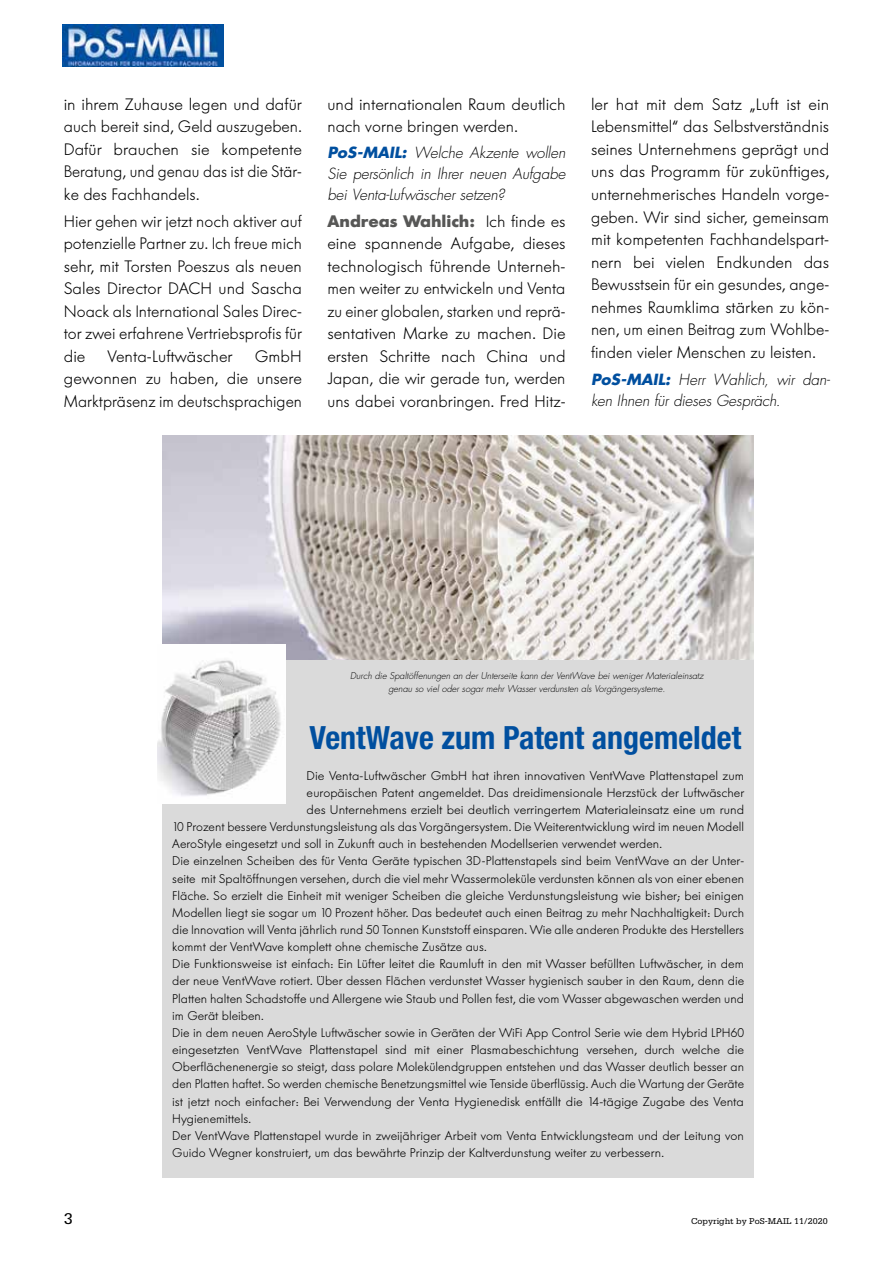
<style>
.page{position:relative;width:893px;height:1263px;background:#fff}
.page>*{position:absolute;margin:0;border:0;box-sizing:border-box;transform-origin:0 0}
.t1{font:700 condensed 31.95px "Helvetica Neue";color:#004f9f}
.t2{font:300 16.5px/22.5px "Futura BQ";color:#000;text-align:justify}
.t3{font:16.5px "Serifa";color:#000}
.t4{font:italic 300 15px/21px "Futura";letter-spacing:-.005em;color:#000}
.t5{font:300 12.6px "Futura BQ";color:#000}
.t6{font:300 12.6px "Futura BQ";color:#000;scale:1.05 1}
.t7{font:300 12.6px "Futura BQ";color:#000;scale:1.04 1}
.t8{font:italic 300 9.15px/12.6px "Futura";color:#000;text-align:center}
.t9{font:9px "Serifa";color:#000}
.s1{font-weight:700;color:#004f9f}
.s2{font-weight:700;color:#575756}
</style>
<div class="page">
<img style="left:63px;top:25px;width:160px;height:42px">
<div style="left:163px;top:452px;width:591px;height:726px;background:#dadada"></div>
<img style="left:163px;top:436px;width:591px;height:223px">
<img style="left:157px;top:644px;width:128px;height:160px">
<h2 class="t2" style="left:64px;top:93px;width:240px">in ihrem Zuhause legen und dafür auch bereit sind, Geld auszugeben.<br>Dafür brauchen sie kompetente Beratung, und genau das ist die Stär&shy;ke des Fachhandels.</h2>
<h2 class="t2" style="left:64px;top:210px;width:240px">Hier gehen wir jetzt noch aktiver auf potenzielle Partner zu. Ich freue mich sehr, mit Torsten Poeszus als neuen Sales Director DACH und Sascha Noack als International Sales Direc&shy;tor zwei erfahrene Vertriebsprofis für die</h2>
<h2 class="t2" style="left:108px;top:345px;width:126px">Venta-Luftwäscher</h2>
<h2 class="t2" style="left:64px;top:345px;width:240px;text-indent:191px">GmbH gewonnen zu haben, die unsere Marktpräsenz im deutschsprachigen</h2>
<h2 class="t2" style="left:327px;top:93px;width:240px">und internationalen Raum deutlich nach vorne bringen werden.</h2>
<p class="t4" style="left:327px;top:142px;width:240px;text-align:justify"><span class="s1">PoS-MAIL:</span> Welche Akzente wollen Sie persönlich in Ihrer neuen Aufgabe bei Venta-Lufwäscher setzen?</p>
<p class="t2" style="left:327px;top:210px;width:240px"><span class="s2">Andreas Wahlich:</span> Ich finde es eine spannende Aufgabe, dieses technologisch führende Unterneh&shy;men weiter zu entwickeln und Venta zu einer globalen, starken und reprä&shy;sentativen Marke zu machen. Die ersten Schritte nach China und Japan, die wir gerade tun, werden uns dabei voranbringen. Fred Hitz-</p>
<p class="t2" style="left:591px;top:93px;width:240px">ler hat mit dem Satz „Luft ist ein Lebensmittel“ das Selbstverständnis seines Unternehmens geprägt und uns das Programm für zukünftiges, unternehmerisches Handeln vorge&shy;geben. Wir sind sicher, gemeinsam mit kompetenten Fachhandelspart&shy;nern bei vielen Endkunden das Bewusstsein für ein gesundes, ange&shy;nehmes Raumklima stärken zu kön&shy;nen, um einen Beitrag zum Wohlbe&shy;finden vieler Menschen zu leisten.</p>
<p class="t4" style="left:591px;top:369px;width:240px"><span class="s1">PoS-MAIL:</span> Herr Wahlich, wir dan&shy;ken Ihnen für dieses Gespräch.</p>
<p class="t8" style="left:350px;top:670px;width:355px">Durch die Spaltöffenungen an der Unterseite kann der VentWave bei weniger Materialeinsatz genau so viel oder sogar mehr Wasser verdunsten als Vorgängersysteme.</p>
<h1 class="t1" style="left:309px;top:719px;width:433px">VentWave zum Patent angemeldet</h1>
<p class="t6" style="left:307px;top:768px;width:418px">Die Venta-Luftwäscher GmbH hat ihren innovativen VentWave Plattenstapel zum</p>
<p class="t5" style="left:307px;top:785px;width:439px">europäischen Patent angemeldet. Das dreidimensionale Herzstück der Luftwäscher</p>
<p class="t6" style="left:307px;top:802px;width:418px">des Unternehmens erzielt bei deutlich verringertem Materialeinsatz eine um rund</p>
<p class="t5" style="left:172px;top:819px;width:573px">10 Prozent bessere Verdunstungsleistung als das Vorgängersystem. Die Weiterentwicklung wird im neuen Modell</p>
<p class="t5" style="left:172px;top:836px;width:491px">AeroStyle eingesetzt und soll in Zukunft auch in bestehenden Modellserien verwendet werden.</p>
<p class="t5" style="left:172px;top:854px;width:573px">Die einzelnen Scheiben des für Venta Geräte typischen 3D-Plattenstapels sind beim VentWave an der Unter-</p>
<p class="t5" style="left:172px;top:871px;width:573px">seite mit Spaltöffnungen versehen, durch die viel mehr Wassermoleküle verdunsten können als von einer ebenen</p>
<p class="t5" style="left:172px;top:888px;width:573px">Fläche. So erzielt die Einheit mit weniger Scheiben die gleiche Verdunstungsleistung wie bisher; bei einigen</p>
<p class="t5" style="left:172px;top:905px;width:573px">Modellen liegt sie sogar um 10 Prozent höher. Das bedeutet auch einen Beitrag zu mehr Nachhaltigkeit: Durch</p>
<p class="t5" style="left:172px;top:922px;width:573px">die Innovation will Venta jährlich rund 50 Tonnen Kunststoff einsparen. Wie alle anderen Produkte des Herstellers</p>
<p class="t5" style="left:172px;top:939px;width:316px">kommt der VentWave komplett ohne chemische Zusätze aus.</p>
<p class="t7" style="left:172px;top:956px;width:551px">Die Funktionsweise ist einfach: Ein Lüfter leitet die Raumluft in den mit Wasser befüllten Luftwäscher, in dem</p>
<p class="t5" style="left:172px;top:974px;width:573px">der neue VentWave rotiert. Über dessen Flächen verdunstet Wasser hygienisch sauber in den Raum, denn die</p>
<p class="t5" style="left:172px;top:991px;width:573px">Platten halten Schadstoffe und Allergene wie Staub und Pollen fest, die vom Wasser abgewaschen werden und</p>
<p class="t5" style="left:172px;top:1008px;width:93px">im Gerät bleiben.</p>
<p class="t5" style="left:172px;top:1025px;width:573px">Die in dem neuen AeroStyle Luftwäscher sowie in Geräten der WiFi App Control Serie wie dem Hybrid LPH60</p>
<p class="t6" style="left:172px;top:1042px;width:546px">eingesetzten VentWave Plattenstapel sind mit einer Plasmabeschichtung versehen, durch welche die</p>
<p class="t5" style="left:172px;top:1059px;width:573px">Oberflächenenergie so steigt, dass polare Molekülendgruppen entstehen und das Wasser deutlich besser an</p>
<p class="t5" style="left:172px;top:1077px;width:573px">den Platten haftet. So werden chemische Benetzungsmittel wie Tenside überflüssig. Auch die Wartung der Geräte</p>
<p class="t6" style="left:172px;top:1094px;width:546px">ist jetzt noch einfacher: Bei Verwendung der Venta Hygienedisk entfällt die 14-tägige Zugabe des Venta</p>
<p class="t5" style="left:172px;top:1111px;width:80px">Hygienemittels.</p>
<p class="t5" style="left:172px;top:1128px;width:573px">Der VentWave Plattenstapel wurde in zweijähriger Arbeit vom Venta Entwicklungsteam und der Leitung von</p>
<p class="t5" style="left:172px;top:1145px;width:493px">Guido Wegner konstruiert, um das bewährte Prinzip der Kaltverdunstung weiter zu verbessern.</p>
<h2 class="t3" style="left:64px;top:1210px;width:11px">3</h2>
<p class="t9" style="left:691px;top:1216px;width:138px">Copyright by PoS-MAIL 11/2020</p>
</div>
